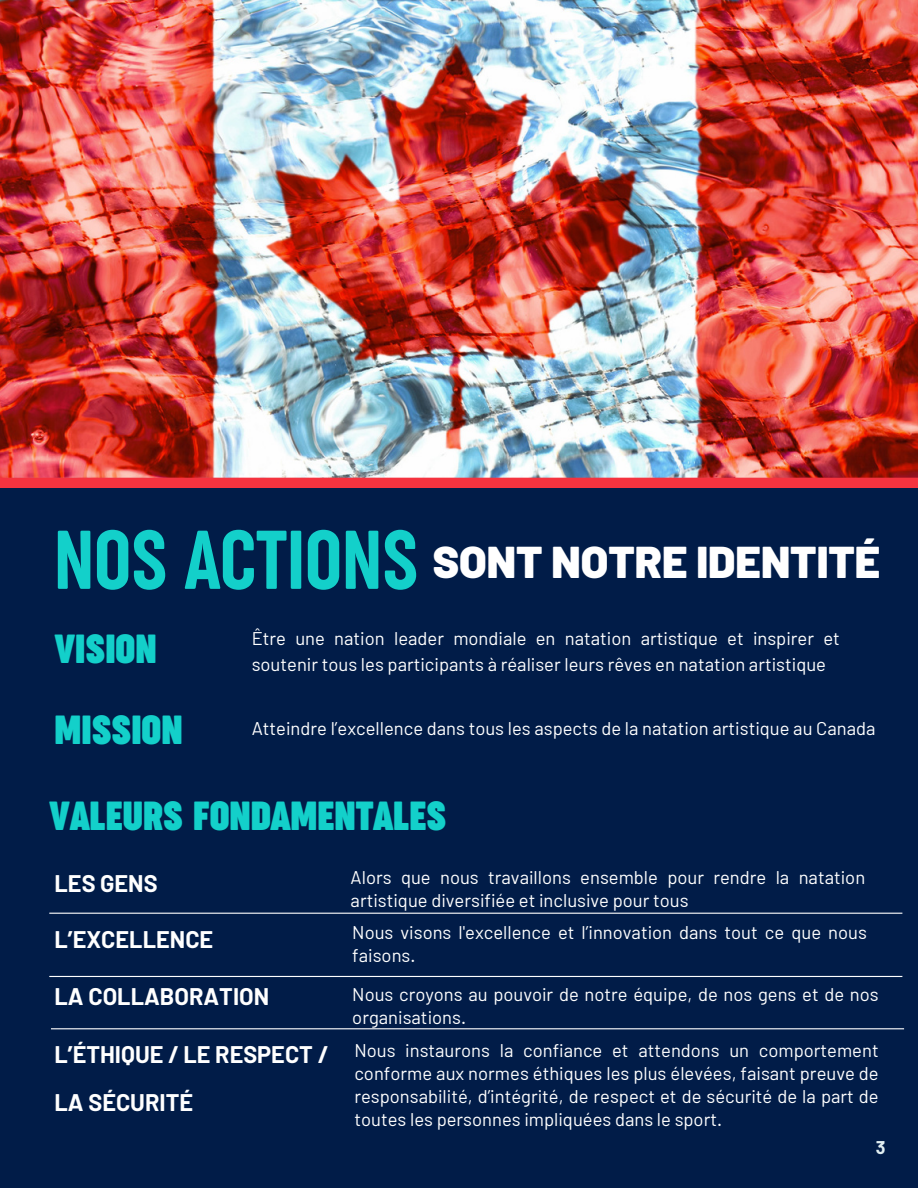
<style>
.page{position:relative;width:918px;height:1188px;background:#fff}
.page>*{position:absolute;margin:0;border:0;box-sizing:border-box;transform-origin:0 0}
.t1{font:300 78.3px "Cocogoose Compressed";color:#13d0ca}
.t2{font:900 44.4px "Barlow";color:#fff}
.t3{font:700 38.25px "Cocogoose Compressed";color:#13d0ca}
.t4{font:700 23.55px "Barlow";color:#fff}
.t5{font:18.45px/23px "Barlow";color:#fff}
.t6{font:700 18px "Barlow";color:#e0eef1}
</style>
<div class="page">
<img style="left:0;top:0;width:918px;height:478px">
<div style="left:0;top:478px;width:918px;height:11px;background:#f4333f"></div>
<div style="left:0;top:489px;width:918px;height:699px;background:#011c48"></div>
<hr style="left:49px;top:913px;width:853px;height:1px;background:#fff">
<hr style="left:49px;top:976px;width:853px;height:1px;background:#fff">
<hr style="left:51px;top:1028px;width:853px;height:1px;background:#fff">
<p class="t1" style="left:54px;top:524px;width:366px">NOS ACTIONS</p>
<p class="t2" style="left:433px;top:533px;width:449px">SONT NOTRE IDENTITÉ</p>
<p class="t3" style="left:55px;top:632px;width:104px">VISION</p>
<p class="t3" style="left:55px;top:713px;width:130px">MISSION</p>
<p class="t5" style="left:252px;top:625px;width:590px;line-height:25.3px">Être une nation leader mondiale en natation artistique et inspirer et soutenir tous les participants à réaliser leurs rêves en natation artistique</p>
<p class="t5" style="left:252px;top:716px;width:625px">Atteindre l’excellence dans tous les aspects de la natation artistique au Canada</p>
<p class="t3" style="left:49px;top:798px;width:398px">VALEURS FONDAMENTALES</p>
<p class="t4" style="left:55px;top:868px;width:105px">LES GENS</p>
<p class="t4" style="left:55px;top:925px;width:160px">L’EXCELLENCE</p>
<p class="t4" style="left:55px;top:981px;width:216px">LA COLLABORATION</p>
<p class="t4" style="left:55px;top:1039px;width:275px">L’ÉTHIQUE / LE RESPECT /</p>
<p class="t4" style="left:55px;top:1087px;width:140px">LA SÉCURITÉ</p>
<p class="t5" style="left:351px;top:866px;width:516px">Alors que nous travaillons ensemble pour rendre la natation artistique diversifiée et inclusive pour tous</p>
<p class="t5" style="left:352px;top:920px;width:516px">Nous visons l'excellence et l’innovation dans tout ce que nous faisons.</p>
<p class="t5" style="left:352px;top:982px;width:528px">Nous croyons au pouvoir de notre équipe, de nos gens et de nos organisations.</p>
<p class="t5" style="left:354px;top:1038px;width:526px;text-align:justify">Nous instaurons la confiance et attendons un comportement conforme aux normes éthiques les plus élevées, faisant preuve de responsabilité, d’intégrité, de respect et de sécurité de la part de toutes les personnes impliquées dans le sport.</p>
<p class="t6" style="left:876px;top:1136px;width:11px">3</p>
</div>
